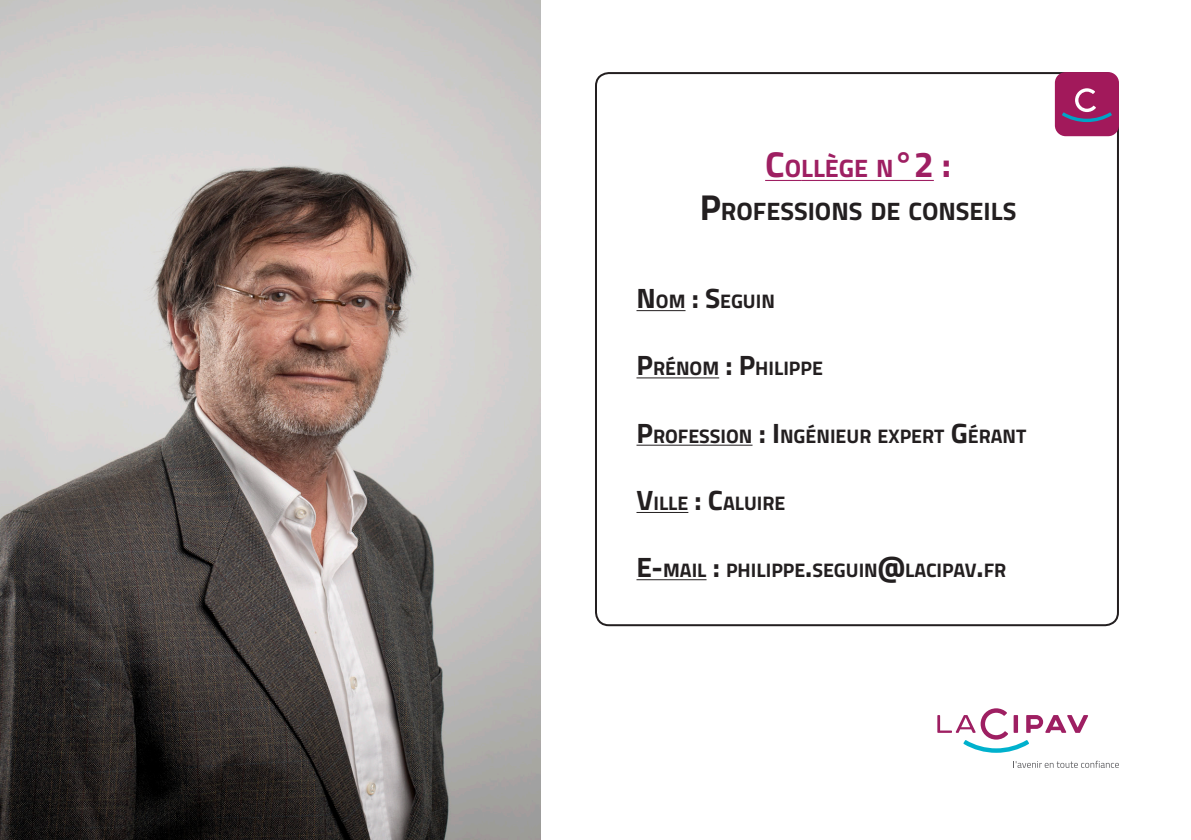
<style>
.page{position:relative;width:1191px;height:840px;background:#fff}
.page>*{position:absolute;margin:0;border:0;box-sizing:border-box;transform-origin:0 0}
.t1{font:700 25.2px "Titillium Web";color:#231f20}
.t2{font:700 25.2px "Titillium Web";color:#9e1f62}
.t3{font:700 19.6px "Titillium Web";color:#231f20}
.s1{font-size:36px}
.s2{font-size:28px}
</style>
<div class="page">
<div style="left:595px;top:72px;width:524px;height:554px;border:2px solid #231f20;border-radius:13px"></div>
<div style="left:1054px;top:72px;width:65px;height:64px;background:#a2195b;border-radius:11px"></div>
<svg style="left:1062px;top:88px;width:49px;height:34px"></svg>
<img style="left:0;top:0;width:540px;height:839px">
<svg style="left:937px;top:708px;width:151px;height:44px"></svg>
<svg style="left:1013px;top:760px;width:106px;height:7px"></svg>
<hr style="left:636px;top:310px;width:49px;height:1px;background:#231f20">
<hr style="left:636px;top:377px;width:83px;height:1px;background:#231f20">
<hr style="left:636px;top:444px;width:116px;height:1px;background:#231f20">
<hr style="left:636px;top:511px;width:52px;height:1px;background:#231f20">
<hr style="left:636px;top:579px;width:70px;height:1px;background:#231f20">
<hr style="left:765px;top:180px;width:36px;height:1px;background:#9e1f62">
<hr style="left:801px;top:180px;width:133px;height:1px;background:#9e1f62">
<p class="t2" style="left:765px;top:149px;width:187px"><span class="s1">C</span>OLLÈGE N<span class="s1">°2 :</span></p>
<p class="t1" style="left:699px;top:192px;width:316px"><span class="s1">P</span>ROFESSIONS DE CONSEILS</p>
<p class="t3" style="left:636px;top:286px;width:137px"><span class="s2">N</span>OM <span class="s2">: S</span>EGUIN</p>
<p class="t3" style="left:636px;top:353px;width:188px"><span class="s2">P</span>RÉNOM <span class="s2">: P</span>HILIPPE</p>
<p class="t3" style="left:636px;top:420px;width:391px"><span class="s2">P</span>ROFESSION <span class="s2">: I</span> NGÉNIEUR EXPERT <span class="s2">G</span>ÉRANT</p>
<p class="t3" style="left:636px;top:487px;width:150px"><span class="s2">V</span>ILLE <span class="s2">: C</span>ALUIRE</p>
<p class="t3" style="left:636px;top:555px;width:371px"><span class="s2">E-</span>MAIL <span class="s2">:</span> PHILIPPE<span class="s2">.</span>SEGUIN<span class="s2">@</span>LACIPAV<span class="s2">.</span>FR</p>
</div>
